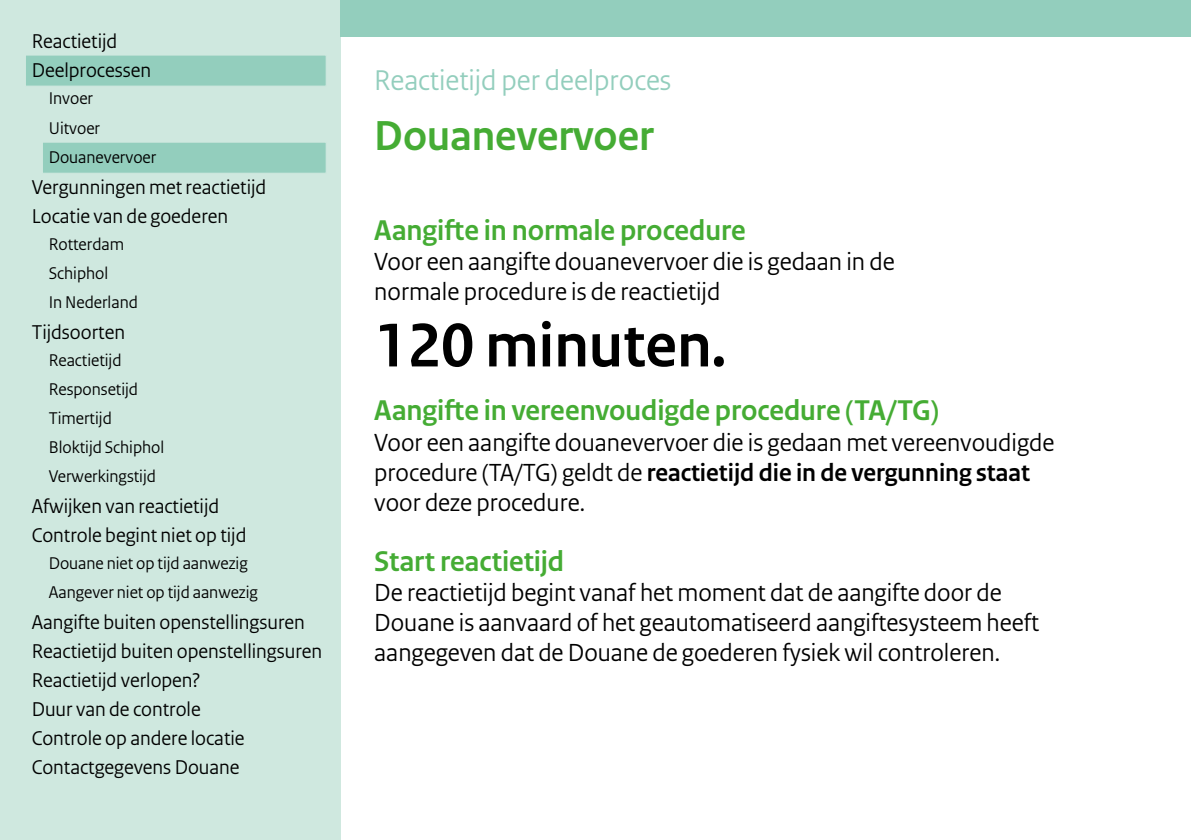
<style>
.page{position:relative;width:1191px;height:840px;background:#fff}
.page>*{position:absolute;margin:0;border:0;box-sizing:border-box;transform-origin:0 0}
.t1{font:700 65px "Rijksoverheid Sans Heading";color:#000}
.t2{font:700 44px "Rijksoverheid Sans Heading";color:#45ac34}
.t3{font:700 30px "Rijksoverheid Sans Heading";color:#45ac34}
.t4{font:30px "Rijksoverheid Sans Heading";color:#93cebd}
.t5{font:26px/30px "Rijksoverheid Sans Heading";color:#000}
.t6{font:21px/29px "Rijksoverheid Sans Heading";color:#000}
.t7{font:17.8px/29px "Rijksoverheid Sans Heading";color:#000}
.s1{font-weight:700}
</style>
<div class="page">
<div style="left:0;top:0;width:340px;height:839px;background:#cfe8df"></div>
<div style="left:340px;top:0;width:851px;height:36px;background:#93cebd"></div>
<div style="left:42px;top:142px;width:285px;height:32px;background:#93cebd;border:1px solid #cfe8df"></div>
<div style="left:25px;top:55px;width:302px;height:32px;background:#93cebd;border:1px solid #cfe8df"></div>
<p class="t6" style="left:32px;top:27px;width:121px">Reactietijd<br>Deelprocessen</p>
<p class="t7" style="left:49px;top:84px;width:109px">Invoer<br>Uitvoer<br>Douanevervoer</p>
<p class="t6" style="left:32px;top:172px;width:236px">Vergunningen met reactietijd<br>Locatie van de goederen</p>
<p class="t7" style="left:49px;top:229px;width:91px">Rotterdam<br>Schiphol<br>In Nederland</p>
<p class="t6" style="left:32px;top:317px;width:95px">Tijdsoorten</p>
<p class="t7" style="left:49px;top:345px;width:117px">Reactietijd<br>Responsetijd<br>Timertijd<br>Bloktijd Schiphol<br>Verwerkingstijd</p>
<p class="t6" style="left:32px;top:491px;width:216px">Afwijken van reactietijd<br>Controle begint niet op tijd</p>
<p class="t7" style="left:49px;top:548px;width:211px">Douane niet op tijd aanwezig<br>Aangever niet op tijd aanwezig</p>
<p class="t6" style="left:32px;top:607px;width:292px">Aangifte buiten openstellingsuren<br>Reactietijd buiten openstellingsuren<br>Reactietijd verlopen?<br>Duur van de controle<br>Controle op andere locatie<br>Contactgegevens Douane</p>
<p class="t4" style="left:374px;top:63px;width:298px">Reactietijd per deelproces</p>
<h2 class="t2" style="left:374px;top:111px;width:281px">Douanevervoer</h2>
<p class="t3" style="left:374px;top:213px;width:373px">Aangifte in normale procedure</p>
<p class="t5" style="left:374px;top:247px;width:522px">Voor een aangifte douanevervoer die is gedaan in de normale procedure is de reactietijd</p>
<h1 class="t1" style="left:374px;top:308px;width:353px">120 minuten.</h1>
<p class="t3" style="left:374px;top:393px;width:566px">Aangifte in vereenvoudigde procedure (TA/TG)</p>
<p class="t5" style="left:374px;top:427px;width:682px">Voor een aangifte douanevervoer die is gedaan met vereenvoudigde procedure (TA/TG) geldt de <span class="s1">reactietijd die in de vergunning staat </span>voor deze procedure.</p>
<p class="t3" style="left:374px;top:543px;width:191px">Start reactietijd</p>
<p class="t5" style="left:374px;top:577px;width:666px">De reactietijd begint vanaf het moment dat de aangifte door de<br>Douane is aanvaard of het geautomatiseerd aangiftesysteem heeft aangegeven dat de Douane de goederen fysiek wil controleren.</p>
</div>
